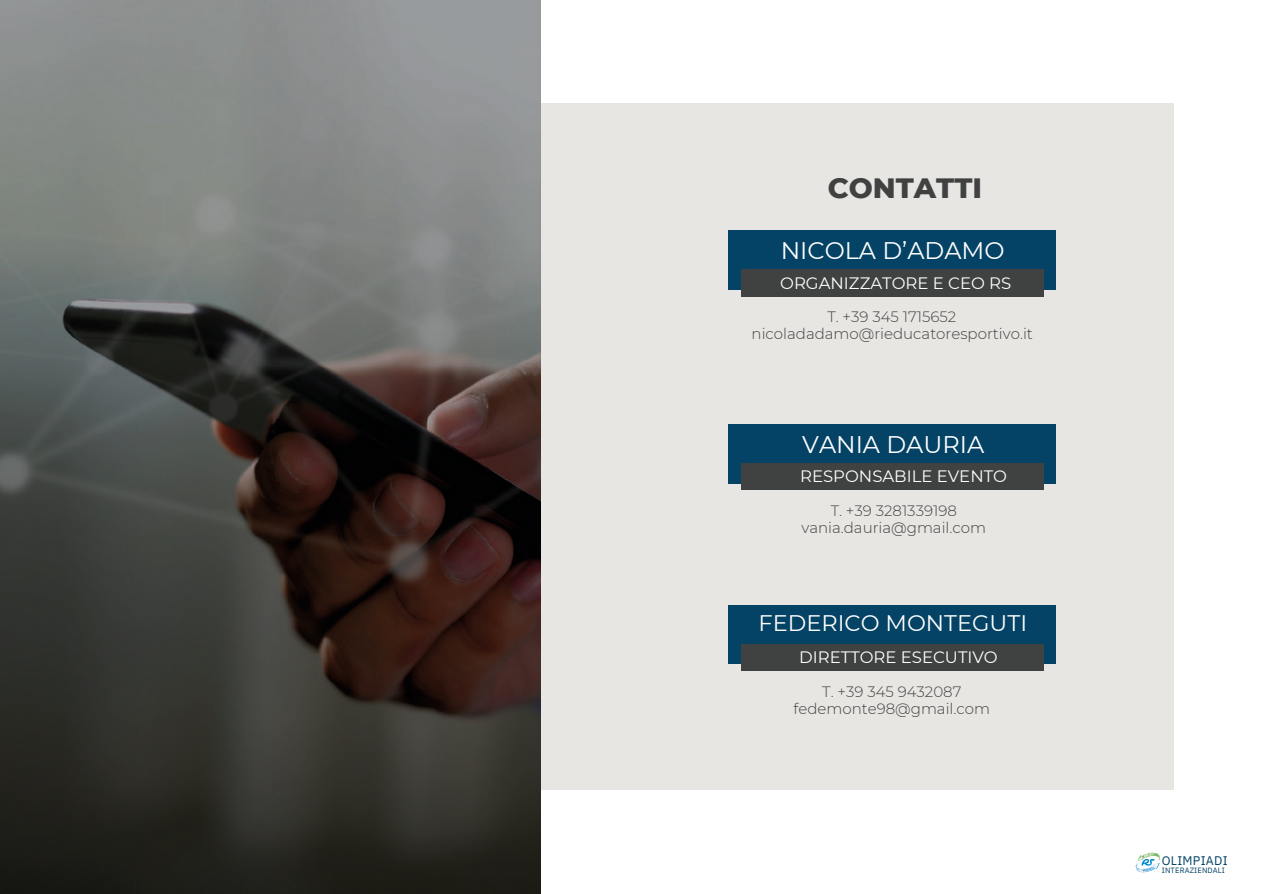
<style>
.page{position:relative;width:1263px;height:894px;background:#fff}
.page>*{position:absolute;margin:0;border:0;box-sizing:border-box;transform-origin:0 0}
.t1{font:800 28.5px "Montserrat";color:#404141}
.t2{font:24px "Montserrat";color:#fff}
.t3{font:22.5px "Montserrat";color:#fff}
.t4{font:16.5px "Montserrat";color:#fff}
.t5{font:300 15px/16.8px "Montserrat";color:#404141;text-align:center}
.t6{font:12.45px "IBM Plex Sans";letter-spacing:.02em;color:#014264}
.t7{font:7.65px "IBM Plex Sans";letter-spacing:.02em;color:#014264}
</style>
<div class="page">
<svg style="left:1135px;top:852px;width:25px;height:20px"></svg>
<div style="left:495px;top:103px;width:679px;height:687px;background:#e8e6e3"></div>
<img style="left:0;top:0;width:540px;height:893px">
<div style="left:729px;top:231px;width:326px;height:58px;background:#044365"></div>
<div style="left:742px;top:270px;width:301px;height:26px;background:#404141"></div>
<div style="left:729px;top:424px;width:326px;height:59px;background:#044365"></div>
<div style="left:742px;top:463px;width:301px;height:27px;background:#404141"></div>
<div style="left:729px;top:605px;width:326px;height:58px;background:#044365"></div>
<div style="left:742px;top:644px;width:301px;height:26px;background:#404141"></div>
<h2 class="t1" style="left:828px;top:170px;width:156px">CONTATTI</h2>
<h3 class="t2" style="left:781px;top:236px;width:225px">NICOLA D’ADAMO</h3>
<h4 class="t4" style="left:780px;top:272px;width:233px">ORGANIZZATORE E CEO RS</h4>
<h4 class="t5" style="left:752px;top:308px;width:283px">T. +39 345 1715652 nicoladadamo@rieducatoresportivo.it</h4>
<h4 class="t2" style="left:802px;top:429px;width:184px">VANIA DAURIA</h4>
<h2 class="t4" style="left:800px;top:466px;width:208px">RESPONSABILE EVENTO</h2>
<h2 class="t5" style="left:801px;top:502px;width:186px">T. +39 3281339198 vania.dauria@gmail.com</h2>
<p class="t3" style="left:759px;top:609px;width:270px">FEDERICO MONTEGUTI</p>
<h3 class="t4" style="left:799px;top:647px;width:200px">DIRETTORE ESECUTIVO</h3>
<h3 class="t5" style="left:793px;top:682px;width:198px">T. +39 345 9432087 fedemonte98@gmail.com</h3>
<p class="t6" style="left:1162px;top:851px;width:67px">OLIMPIADI</p>
<h1 class="t7" style="left:1162px;top:864px;width:64px">INTERAZIENDALI</h1>
</div>
